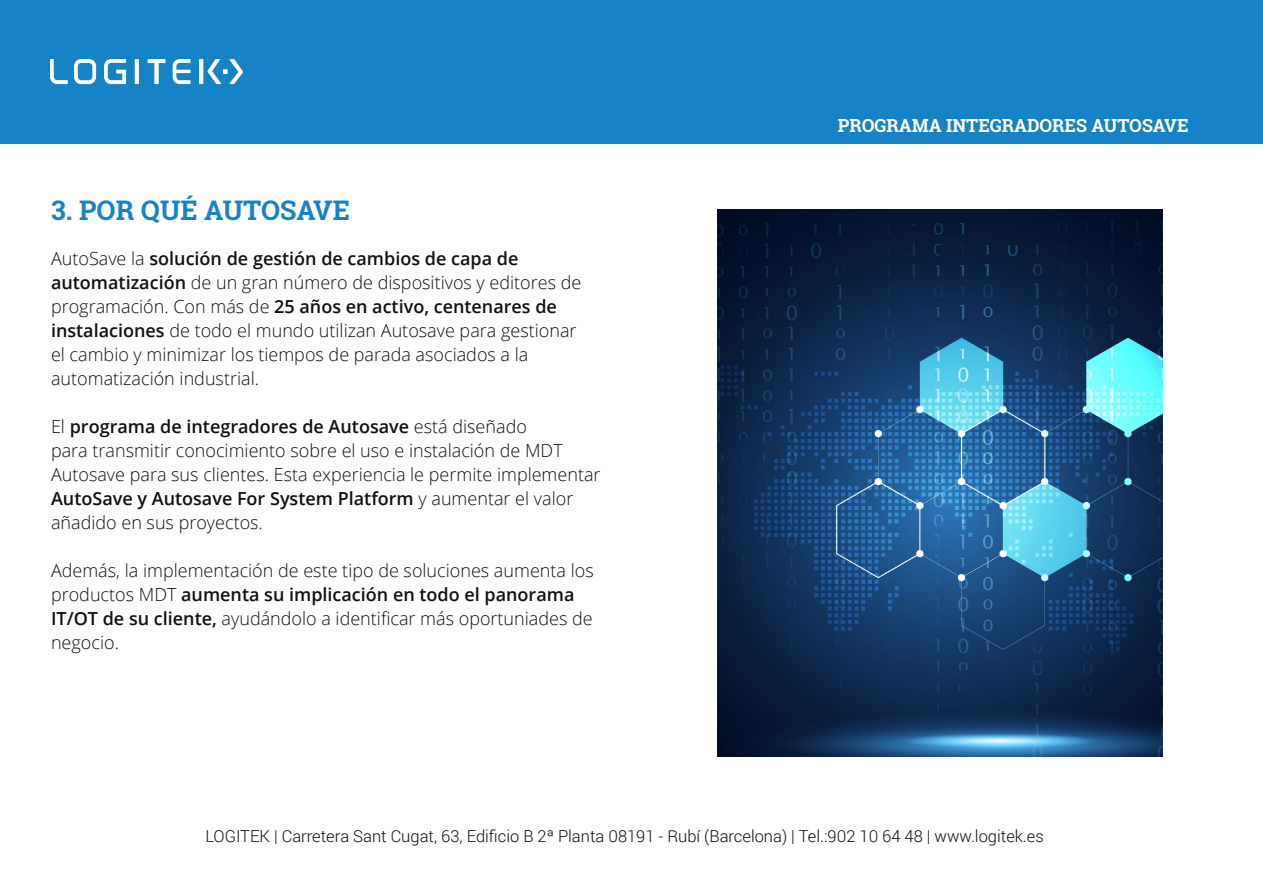
<style>
.page{position:relative;width:1263px;height:893px;background:#fff}
.page>*{position:absolute;margin:0;border:0;box-sizing:border-box;transform-origin:0 0}
.t1{font:700 27px "Roboto Slab";color:#1683c6}
.t2{font:300 18px/24px "Open Sans";color:#111010}
.t3{font:700 18px "Roboto Slab";color:#fff}
.t4{font:300 16.5px "Roboto";color:#111010}
.s1{font-weight:600}
</style>
<div class="page">
<img style="left:717px;top:209px;width:445px;height:547px">
<div style="left:0;top:0;width:1263px;height:143px;background:#1683c6"></div>
<svg style="left:50px;top:59px;width:193px;height:26px"></svg>
<h1 class="t1" style="left:51px;top:192px;width:300px">3. POR QUÉ AUTOSAVE</h1>
<p class="t2" style="left:51px;top:246px;width:532px">AutoSave la <span class="s1">solución de gestión de cambios de capa de automatización</span> de un gran número de dispositivos y editores de programación. Con más de <span class="s1">25 años en activo, centenares de instalaciones</span> de todo el mundo utilizan Autosave para gestionar el cambio y minimizar los tiempos de parada asociados a la automatización industrial.</p>
<p class="t2" style="left:51px;top:414px;width:551px">El <span class="s1">programa de integradores de Autosave</span> está diseñado<br>para transmitir conocimiento sobre el uso e instalación de MDT Autosave para sus clientes. Esta experiencia le permite implementar <span class="s1">AutoSave y Autosave For System Platform</span> y aumentar el valor añadido en sus proyectos.</p>
<p class="t2" style="left:51px;top:558px;width:544px">Además, la implementación de este tipo de soluciones aumenta los productos MDT <span class="s1">aumenta su implicación en todo el panorama IT/OT de su cliente,</span> ayudándolo a identificar más oportuniades de negocio.</p>
<p class="t3" style="left:838px;top:113px;width:352px">PROGRAMA INTEGRADORES AUTOSAVE</p>
<p class="t4" style="left:205px;top:825px;width:840px">LOGITEK | Carretera Sant Cugat, 63, Edificio B 2ª Planta 08191 - Rubí (Barcelona) | Tel.:902 10 64 48 | www.logitek.es</p>
</div>
